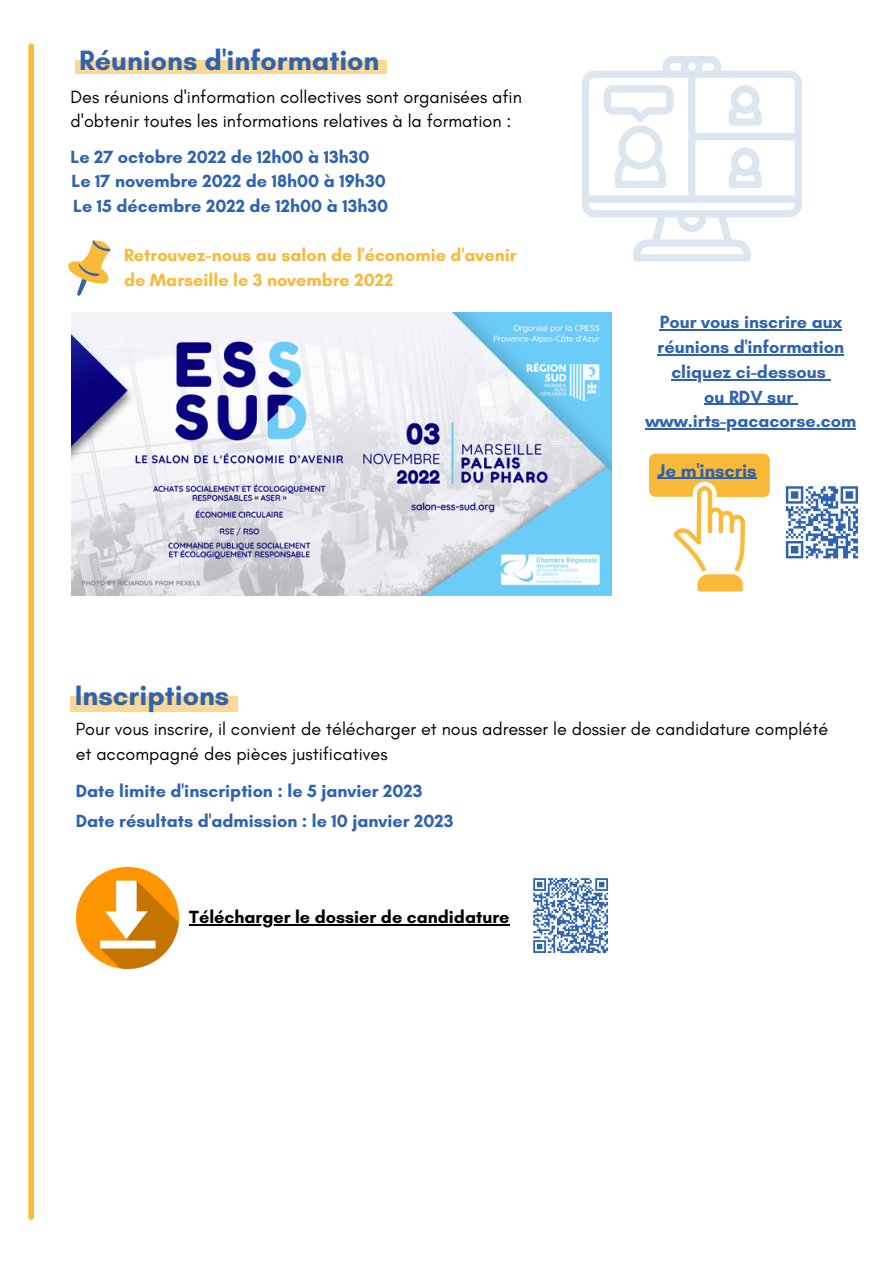
<style>
.page{position:relative;width:893px;height:1264px;background:#fff}
.page>*{position:absolute;margin:0;border:0;box-sizing:border-box;transform-origin:0 0}
.t1{font:700 28.5px "Glacial Indifference";color:#3063af}
.t2{font:700 18.75px "Glacial Indifference";color:#3063af}
.t3{font:700 18px/24.8px "Glacial Indifference";color:#3063af}
.t4{font:18px/24.8px "Glacial Indifference";color:#000}
.t5{font:700 18px/24.8px "Glacial Indifference";color:#f9b939}
.t6{font:700 18px "Glacial Indifference";color:#000}
</style>
<div class="page">
<svg style="left:28px;top:44px;width:6px;height:1175px;background:#f9bd45"></svg>
<div style="left:75px;top:60px;width:311px;height:14px;background:#fbd893"></div>
<div style="left:71px;top:696px;width:167px;height:15px;background:#fbd893"></div>
<svg style="left:581px;top:56px;width:221px;height:205px"></svg>
<svg style="left:728px;top:85px;width:33px;height:41px"></svg>
<svg style="left:728px;top:148px;width:33px;height:40px"></svg>
<svg style="left:603px;top:85px;width:70px;height:103px"></svg>
<svg style="left:68px;top:240px;width:43px;height:56px"></svg>
<img style="left:72px;top:312px;width:539px;height:283px">
<img style="left:77px;top:867px;width:101px;height:101px">
<svg style="left:649px;top:453px;width:120px;height:138px"></svg>
<hr style="left:657px;top:478px;width:99px;height:1px;background:#3063af">
<svg style="left:533px;top:878px;width:75px;height:75px"></svg>
<svg style="left:785px;top:486px;width:73px;height:73px"></svg>
<hr style="left:189px;top:924px;width:320px;height:1px;background:#000">
<hr style="left:659px;top:329px;width:183px;height:2px;background:#3063af">
<hr style="left:657px;top:354px;width:187px;height:1px;background:#3063af">
<hr style="left:671px;top:379px;width:154px;height:1px;background:#3063af">
<hr style="left:704px;top:404px;width:89px;height:1px;background:#3063af">
<hr style="left:645px;top:428px;width:211px;height:1px;background:#3063af">
<h1 class="t1" style="left:79px;top:43px;width:302px">Réunions d'information</h1>
<p class="t4" style="left:71px;top:84px;width:453px">Des réunions d'information collectives sont organisées afin d'obtenir toutes les informations relatives à la formation :</p>
<p class="t3" style="left:71px;top:144px;width:319px">Le 27 octobre 2022 de 12h00 à 13h30<br>Le 17 novembre 2022 de 18h00 à 19h30<br>Le 15 décembre 2022 de 12h00 à 13h30</p>
<p class="t5" style="left:124px;top:242px;width:394px">Retrouvez-nous au salon de l'économie d'avenir de Marseille le 3 novembre 2022</p>
<h1 class="t1" style="left:75px;top:677px;width:156px">Inscriptions</h1>
<p class="t3" style="left:645px;top:310px;width:212px;text-align:center">Pour vous inscrire aux réunions d'information cliquez ci-dessous<br>ou RDV sur www.irts-pacacorse.com</p>
<p class="t2" style="left:657px;top:459px;width:101px">Je m'inscris</p>
<p class="t4" style="left:76px;top:716px;width:754px">Pour vous inscrire, il convient de télécharger et nous adresser le dossier de candidature complété et accompagné des pièces justificatives</p>
<p class="t3" style="left:76px;top:775px;width:379px;line-height:30.2px">Date limite d'inscription : le 5 janvier 2023<br>Date résultats d'admission : le 10 janvier 2023</p>
<p class="t6" style="left:189px;top:906px;width:322px">Télécharger le dossier de candidature</p>
</div>
